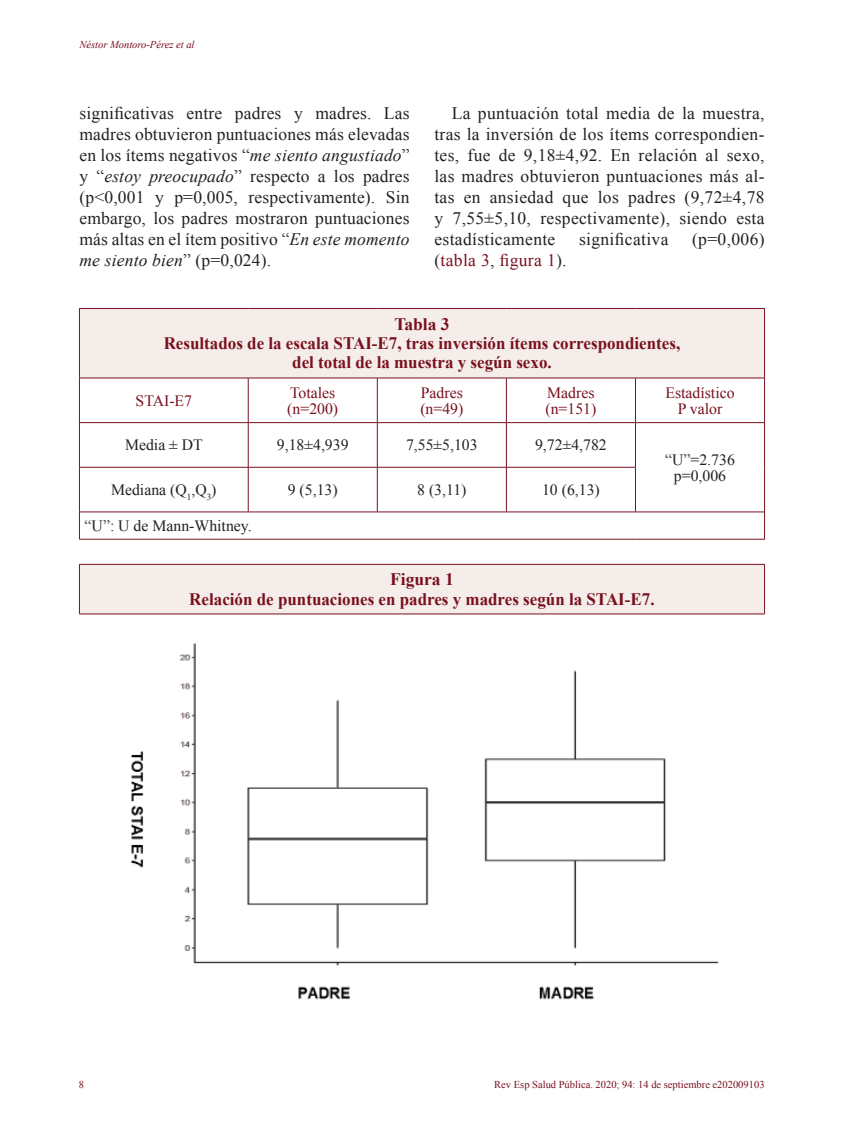
<style>
.page{position:relative;width:844px;height:1141px;background:#fff}
.page>*{position:absolute;margin:0;border:0;box-sizing:border-box;transform-origin:0 0}
.t1{font:17.5px/21px "Times New Roman";letter-spacing:.02em;color:#231f20;text-align:justify}
.t2{font:700 17.5px/19.2px "Times New Roman";color:#79101e;text-align:center}
.t3{font:17.5px "Times New Roman";letter-spacing:.02em;color:#79101e}
.t4{font:15.75px/15.8px "Times New Roman";color:#231f20;text-align:center}
.t5{font:15.75px/15.8px "Times New Roman";color:#79101e}
.t6{font:10.5px "Times New Roman";color:#79101e}
.t7{font:italic 10.5px "Times New Roman";color:#7a071e}
.s1{font-style:italic}
.s2{color:#231f20}
</style>
<div class="page">
<div style="left:79px;top:309px;width:685px;height:69px;background:#f4edea"></div>
<svg style="left:80px;top:379px;width:684px;height:160px"></svg>
<hr style="left:79px;top:309px;width:1px;height:69px;background:#79101e">
<hr style="left:764px;top:309px;width:1px;height:69px;background:#79101e">
<hr style="left:79px;top:308px;width:169px;height:1px;background:#79101e">
<hr style="left:248px;top:308px;width:129px;height:1px;background:#79101e">
<hr style="left:377px;top:308px;width:129px;height:1px;background:#79101e">
<hr style="left:506px;top:308px;width:129px;height:1px;background:#79101e">
<hr style="left:635px;top:308px;width:129px;height:1px;background:#79101e">
<hr style="left:79px;top:378px;width:169px;height:1px;background:#79101e">
<hr style="left:79px;top:378px;width:1px;height:44px;background:#79101e">
<hr style="left:248px;top:378px;width:129px;height:1px;background:#79101e">
<hr style="left:248px;top:378px;width:1px;height:44px;background:#79101e">
<hr style="left:377px;top:378px;width:129px;height:1px;background:#79101e">
<hr style="left:377px;top:378px;width:1px;height:44px;background:#79101e">
<hr style="left:506px;top:378px;width:129px;height:1px;background:#79101e">
<hr style="left:506px;top:378px;width:1px;height:44px;background:#79101e">
<hr style="left:635px;top:378px;width:129px;height:1px;background:#79101e">
<hr style="left:635px;top:378px;width:1px;height:44px;background:#79101e">
<hr style="left:764px;top:378px;width:1px;height:44px;background:#79101e">
<hr style="left:79px;top:422px;width:169px;height:1px;background:#79101e">
<hr style="left:635px;top:422px;width:129px;height:1px;background:#79101e">
<hr style="left:79px;top:423px;width:1px;height:44px;background:#79101e">
<hr style="left:248px;top:423px;width:1px;height:44px;background:#79101e">
<hr style="left:377px;top:423px;width:1px;height:44px;background:#79101e">
<hr style="left:506px;top:423px;width:1px;height:44px;background:#79101e">
<hr style="left:635px;top:423px;width:1px;height:44px;background:#79101e">
<hr style="left:764px;top:423px;width:1px;height:44px;background:#79101e">
<hr style="left:79px;top:467px;width:1px;height:45px;background:#79101e">
<hr style="left:248px;top:467px;width:1px;height:45px;background:#79101e">
<hr style="left:377px;top:467px;width:1px;height:45px;background:#79101e">
<hr style="left:506px;top:467px;width:1px;height:45px;background:#79101e">
<hr style="left:635px;top:467px;width:1px;height:45px;background:#79101e">
<hr style="left:764px;top:467px;width:1px;height:45px;background:#79101e">
<svg style="left:79px;top:513px;width:1px;height:26px"></svg>
<hr style="left:79px;top:467px;width:169px;height:1px;background:#79101e">
<hr style="left:79px;top:512px;width:169px;height:1px;background:#79101e">
<hr style="left:79px;top:539px;width:169px;height:1px;background:#79101e">
<hr style="left:248px;top:539px;width:129px;height:1px;background:#79101e">
<hr style="left:377px;top:539px;width:129px;height:1px;background:#79101e">
<hr style="left:506px;top:539px;width:129px;height:1px;background:#79101e">
<hr style="left:635px;top:539px;width:129px;height:1px;background:#79101e">
<svg style="left:764px;top:512px;width:1px;height:27px"></svg>
<hr style="left:248px;top:422px;width:129px;height:1px;background:#79101e">
<hr style="left:377px;top:422px;width:129px;height:1px;background:#79101e">
<hr style="left:506px;top:422px;width:129px;height:1px;background:#79101e">
<hr style="left:248px;top:467px;width:129px;height:1px;background:#79101e">
<hr style="left:377px;top:467px;width:129px;height:1px;background:#79101e">
<hr style="left:506px;top:467px;width:129px;height:1px;background:#79101e">
<hr style="left:248px;top:512px;width:129px;height:1px;background:#79101e">
<hr style="left:377px;top:512px;width:129px;height:1px;background:#79101e">
<hr style="left:506px;top:512px;width:129px;height:1px;background:#79101e">
<hr style="left:635px;top:512px;width:129px;height:1px;background:#79101e">
<div style="left:79px;top:564px;width:685px;height:50px;background:#f4edea"></div>
<hr style="left:79px;top:565px;width:1px;height:49px;background:#79101e">
<hr style="left:764px;top:565px;width:1px;height:49px;background:#79101e">
<hr style="left:79px;top:564px;width:685px;height:1px;background:#79101e">
<hr style="left:79px;top:614px;width:685px;height:1px;background:#79101e">
<img style="left:131px;top:643px;width:588px;height:357px">
<p class="t7" style="left:79px;top:38px;width:117px">Néstor Montoro-Pérez et al</p>
<p class="t1" style="left:79px;top:103px;width:331px">significativas entre padres y madres. Las madres obtuvieron puntuaciones más elevadas en los ítems negativos “<span class="s1">me siento angustiado</span>” y “<span class="s1">estoy preocupado</span>” respecto a los padres (p&lt;0,001 y p=0,005, respectivamente). Sin embargo, los padres mostraron puntuaciones más altas en el ítem positivo “<span class="s1">En este momento me siento bien</span>” (p=0,024).</p>
<p class="t1" style="left:434px;top:103px;width:331px;text-indent:17px">La puntuación total media de la muestra, tras la inversión de los ítems correspondien&shy;tes, fue de 9,18±4,92. En relación al sexo, las madres obtuvieron puntuaciones más al&shy;tas en ansiedad que los padres (9,72±4,78 y 7,55±5,10, respectivamente), siendo esta estadísticamente</p>
<p class="t1" style="left:579px;top:229px;width:91px">significativa</p>
<p class="t1" style="left:692px;top:229px;width:74px">(p=0,006)</p>
<p class="t3" style="left:434px;top:249px;width:134px"><span class="s2">(</span>tabla 3<span class="s2">,</span> figura 1<span class="s2">).</span></p>
<p class="t2" style="left:164px;top:314px;width:518px">Tabla 3<br>Resultados de la escala STAI-E7, tras inversión ítems correspondientes, del total de la muestra y según sexo.</p>
<p class="t5" style="left:135px;top:392px;width:58px">STAI-E7</p>
<p class="t5" style="left:287px;top:384px;width:52px">Totales (n=200)</p>
<p class="t5" style="left:420px;top:384px;width:44px">Padres (n=49)</p>
<p class="t5" style="left:545px;top:384px;width:52px">Madres (n=151)</p>
<p class="t5" style="left:665px;top:384px;width:71px;text-align:center">Estadístico<br>P valor</p>
<p class="t4" style="left:125px;top:437px;width:79px">Media ± DT</p>
<p class="t4" style="left:277px;top:437px;width:73px">9,18±4,939</p>
<p class="t4" style="left:406px;top:437px;width:73px">7,55±5,103</p>
<p class="t4" style="left:535px;top:437px;width:73px">9,72±4,782</p>
<p class="t4" style="left:665px;top:451px;width:71px">“U”=2.736 p=0,006</p>
<p class="t4" style="left:111px;top:482px;width:107px">Mediana (Q<sub>1</sub>,Q<sub>3</sub>)</p>
<p class="t4" style="left:288px;top:482px;width:51px">9 (5,13)</p>
<p class="t4" style="left:417px;top:482px;width:51px">8 (3,11)</p>
<p class="t4" style="left:542px;top:482px;width:59px">10 (6,13)</p>
<p class="t4" style="left:85px;top:518px;width:168px">“U”: U de Mann-Whitney.</p>
<p class="t2" style="left:189px;top:570px;width:466px">Figura 1<br>Relación de puntuaciones en padres y madres según la STAI-E7.</p>
<p class="t6" style="left:79px;top:1077px;width:7px">8</p>
<p class="t6" style="left:494px;top:1077px;width:272px">Rev Esp Salud Pública. 2020; 94: 14 de septiembre e202009103</p>
</div>
